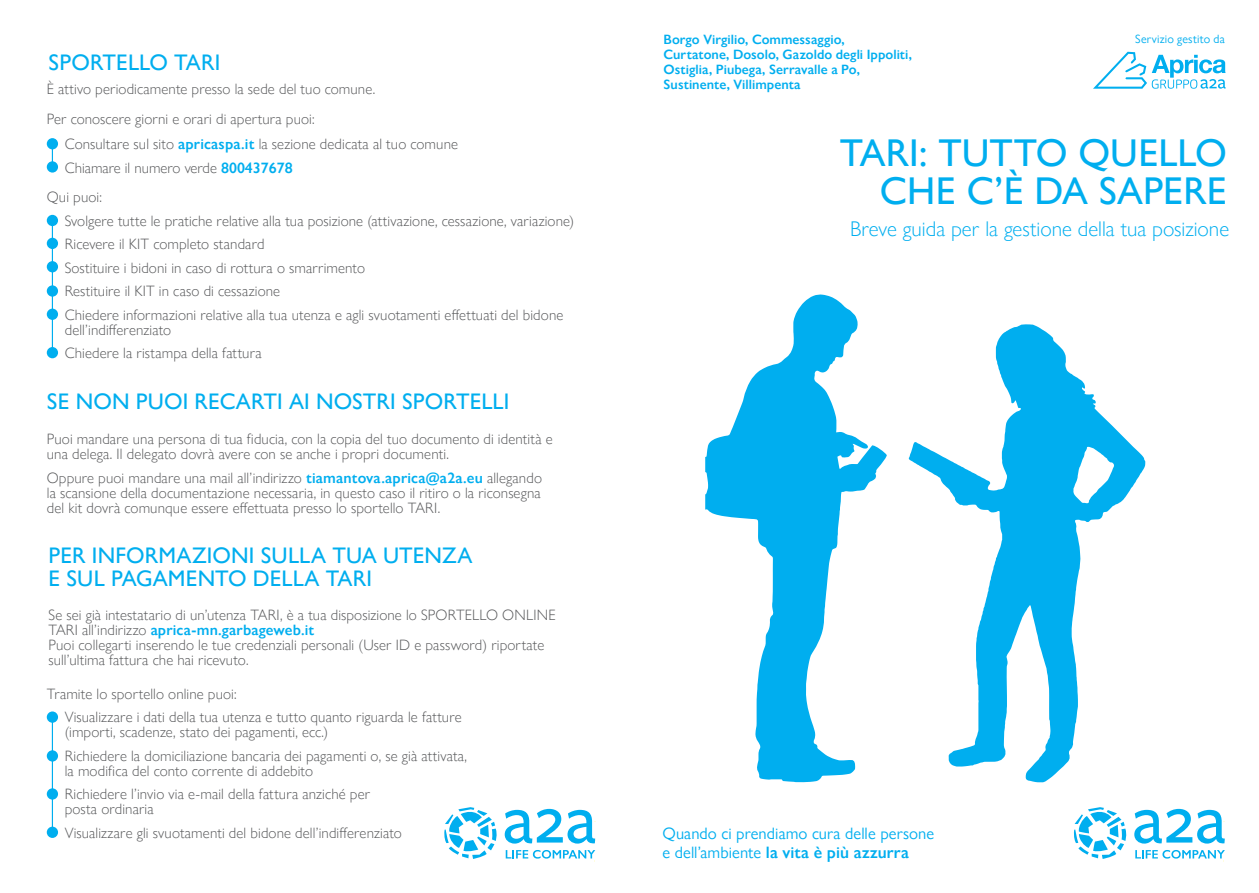
<style>
.page{position:relative;width:1259px;height:893px;background:#fff}
.page>*{position:absolute;margin:0;border:0;box-sizing:border-box;transform-origin:0 0}
.t1{font:500 38.7px/38.7px "Gill Sans Nova";color:#00aeef;text-align:right}
.t2{font:500 22.5px/22.5px "Gill Sans Nova";letter-spacing:.005em;color:#00aeef}
.t3{font:300 21.3px "Gill Sans Nova";color:#00aeef}
.t4{font:16.5px/19.4px "Gill Sans Nova";letter-spacing:.005em;color:#00aeef}
.t5{font:300 15px/15px "Gill Sans Nova";letter-spacing:.01em;color:#57585a}
.t6{font:600 13.5px/15px "Gill Sans Nova";letter-spacing:.005em;color:#00aeef}
.t7{font:12px "Gill Sans Nova";letter-spacing:.02em;color:#00aeef}
.s1{font-weight:600;color:#00aeef}
.s2{font-weight:600}
</style>
<div class="page">
<svg style="left:1093px;top:52px;width:132px;height:37px"></svg>
<svg style="left:1074px;top:807px;width:53px;height:52px"></svg>
<svg style="left:1134px;top:809px;width:90px;height:35px"></svg>
<svg style="left:1135px;top:850px;width:90px;height:9px"></svg>
<svg style="left:444px;top:807px;width:53px;height:52px"></svg>
<svg style="left:505px;top:809px;width:90px;height:35px"></svg>
<svg style="left:506px;top:850px;width:89px;height:9px"></svg>
<svg style="left:909px;top:324px;width:236px;height:458px"></svg>
<svg style="left:705px;top:294px;width:165px;height:488px"></svg>
<svg style="left:738px;top:388px;width:149px;height:94px"></svg>
<div style="left:47px;top:711px;width:11px;height:12px;background:#00aeef;border-radius:50%"></div>
<hr style="left:52px;top:714px;width:1px;height:119px;background:#00aeef">
<div style="left:47px;top:750px;width:11px;height:12px;background:#00aeef;border-radius:50%"></div>
<div style="left:47px;top:788px;width:11px;height:12px;background:#00aeef;border-radius:50%"></div>
<div style="left:47px;top:827px;width:11px;height:11px;background:#00aeef;border-radius:50%"></div>
<div style="left:47px;top:215px;width:11px;height:11px;background:#00aeef;border-radius:50%"></div>
<hr style="left:52px;top:217px;width:1px;height:137px;background:#00aeef">
<div style="left:47px;top:261px;width:11px;height:11px;background:#00aeef;border-radius:50%"></div>
<div style="left:47px;top:285px;width:11px;height:12px;background:#00aeef;border-radius:50%"></div>
<div style="left:47px;top:309px;width:11px;height:11px;background:#00aeef;border-radius:50%"></div>
<div style="left:47px;top:347px;width:11px;height:11px;background:#00aeef;border-radius:50%"></div>
<div style="left:47px;top:138px;width:11px;height:11px;background:#00aeef;border-radius:50%"></div>
<svg style="left:52px;top:149px;width:1px;height:12px"></svg>
<div style="left:47px;top:161px;width:11px;height:12px;background:#00aeef;border-radius:50%"></div>
<div style="left:47px;top:238px;width:11px;height:11px;background:#00aeef;border-radius:50%"></div>
<h2 class="t2" style="left:48px;top:51px;width:173px">SPORTELLO TARI</h2>
<p class="t5" style="left:47px;top:81px;width:330px">È attivo periodicamente presso la sede del tuo comune.</p>
<p class="t5" style="left:47px;top:111px;width:269px">Per conoscere giorni e orari di apertura puoi:</p>
<p class="t5" style="left:65px;top:132px;width:395px;line-height:23.5px">Consultare sul sito <span class="s1">apricaspa.it</span> la sezione dedicata al tuo comune<br>Chiamare il numero verde <span class="s1">800437678</span></p>
<p class="t5" style="left:47px;top:189px;width:57px">Qui puoi:</p>
<p class="t5" style="left:65px;top:209px;width:511px;line-height:23.5px">Svolgere tutte le pratiche relative alla tua posizione (attivazione, cessazione, variazione)<br>Ricevere il KIT completo standard<br>Sostituire i bidoni in caso di rottura o smarrimento<br>Restituire il KIT in caso di cessazione<br>Chiedere informazioni relative alla tua utenza e agli svuotamenti effettuati del bidone</p>
<p class="t5" style="left:65px;top:318px;width:198px;line-height:23.5px">dell’indifferenziato<br>Chiedere la ristampa della fattura</p>
<h2 class="t2" style="left:47px;top:390px;width:464px">SE NON PUOI RECARTI AI NOSTRI SPORTELLI</h2>
<p class="t5" style="left:47px;top:431px;width:507px">Puoi mandare una persona di tua fiducia, con la copia del tuo documento di identità e una delega. Il delegato dovrà avere con se anche i propri documenti.</p>
<p class="t5" style="left:47px;top:470px;width:497px;text-align:justify">Oppure puoi mandare una mail all’indirizzo <span class="s1">tiamantova.aprica@a2a.eu</span> allegando la scansione della documentazione necessaria, in questo caso il ritiro o la riconsegna del kit dovrà comunque essere effettuata presso lo sportello TARI.</p>
<h2 class="t2" style="left:48px;top:544px;width:425px">PER INFORMAZIONI SULLA TUA UTENZA<br>E SUL PAGAMENTO DELLA TARI</h2>
<p class="t5" style="left:48px;top:607px;width:509px">Se sei già intestatario di un’utenza TARI, è a tua disposizione lo SPORTELLO ONLINE TARI all’indirizzo <span class="s1">aprica-mn.garbageweb.it<br></span>Puoi collegarti inserendo le tue credenziali personali (User ID e password) riportate sull’ultima fattura che hai ricevuto.</p>
<p class="t5" style="left:47px;top:686px;width:191px">Tramite lo sportello online puoi:</p>
<p class="t5" style="left:65px;top:710px;width:398px">Visualizzare i dati della tua utenza e tutto quanto riguarda le fatture (importi, scadenze, stato dei pagamenti, ecc.)</p>
<p class="t5" style="left:65px;top:748px;width:404px">Richiedere la domiciliazione bancaria dei pagamenti o, se già attivata, la modifica del conto corrente di addebito</p>
<p class="t5" style="left:65px;top:787px;width:307px">Richiedere l’invio via e-mail della fattura anziché per posta ordinaria</p>
<p class="t5" style="left:65px;top:825px;width:339px">Visualizzare gli svuotamenti del bidone dell’indifferenziato</p>
<p class="t6" style="left:663px;top:32px;width:250px">Borgo Virgilio, Commessaggio, Curtatone, Dosolo, Gazoldo degli Ippoliti, Ostiglia, Piubega, Serravalle a Po, Sustinente, Villimpenta</p>
<p class="t7" style="left:1135px;top:32px;width:91px">Servizio gestito da</p>
<h1 class="t1" style="left:840px;top:133px;width:388px">TARI: TUTTO QUELLO<br>CHE C’È DA SAPERE</h1>
<h3 class="t3" style="left:850px;top:216px;width:381px">Breve guida per la gestione della tua posizione</h3>
<p class="t4" style="left:662px;top:824px;width:273px">Quando ci prendiamo cura delle persone e dell’ambiente <span class="s2">la vita è più azzurra</span></p>
</div>
